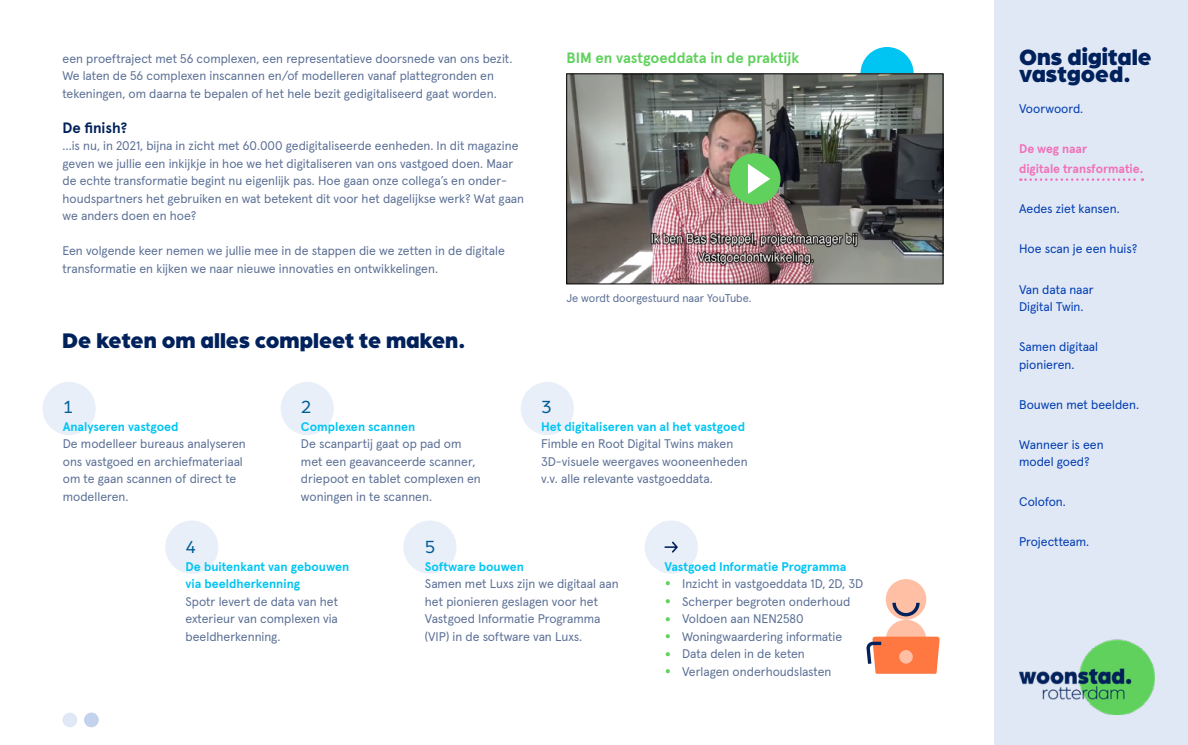
<style>
.page{position:relative;width:1188px;height:745px;background:#fff}
.page>*{position:absolute;margin:0;border:0;box-sizing:border-box;transform-origin:0 0}
.t1{font:900 23.62px/17.2px "Arboria";color:#00215b}
.t2{font:900 22.5px "Arboria";color:#00215b}
.t3{font:18.75px "Arboria";color:#005c97}
.t4{font:700 15px "Apercu Pro";color:#60d15d}
.t5{font:700 15px "Apercu Pro";letter-spacing:-.005em;color:#00215b}
.t6{font:12.5px/17.5px "Apercu Pro";color:#5c7096}
.t7{font:12.5px/17.5px "Apercu Pro";color:#003cb0}
.t8{font:700 12.5px/17.5px "Apercu Pro";color:#00c5f2}
.t9{font:700 12.5px/20px "Apercu Pro";color:#f170b8}
.t10{font:11.25px "Apercu Pro";color:#5c7096}
.s1{font-weight:700;font-size:17.5px;color:#60d15d}
</style>
<div class="page">
<div style="left:63px;top:712px;width:14px;height:14px;background:#e0e8f6;border-radius:50%"></div>
<div style="left:84px;top:712px;width:15px;height:14px;background:#c4d3ed;border-radius:50%"></div>
<div style="left:994px;top:0;width:194px;height:744px;background:#e0e8f6"></div>
<img style="left:1019px;top:639px;width:135px;height:75px">
<div style="left:860px;top:47px;width:53px;height:53px;background:#00c5f2;border-radius:50%"></div>
<img style="left:568px;top:76px;width:373px;height:206px">
<div style="left:566px;top:74px;width:377px;height:210px;border:1px solid #000"></div>
<div style="left:729px;top:153px;width:51px;height:51px;background:#60d15d;border-radius:50%"></div>
<svg style="left:748px;top:164px;width:22px;height:30px"></svg>
<svg style="left:1020px;top:178px;width:122px;height:3px"></svg>
<div style="left:42px;top:381px;width:54px;height:54px;background:#e9eff8;border-radius:50%"></div>
<div style="left:281px;top:381px;width:53px;height:54px;background:#e9eff8;border-radius:50%"></div>
<div style="left:521px;top:381px;width:53px;height:54px;background:#e9eff8;border-radius:50%"></div>
<div style="left:165px;top:520px;width:53px;height:53px;background:#e9eff8;border-radius:50%"></div>
<div style="left:403px;top:520px;width:53px;height:53px;background:#e9eff8;border-radius:50%"></div>
<div style="left:644px;top:520px;width:54px;height:53px;background:#e9eff8;border-radius:50%"></div>
<svg style="left:664px;top:541px;width:14px;height:11px"></svg>
<div style="left:885px;top:578px;width:41px;height:41px;background:#ffbfa5;border-radius:50%"></div>
<svg style="left:866px;top:599px;width:73px;height:74px"></svg>
<p class="t6" style="left:62px;top:48px;width:451px">een proeftraject met 56 complexen, een representatieve doorsnede van ons bezit.<br>We laten de 56 complexen inscannen en/of modelleren vanaf plattegronden en tekeningen, om daarna te bepalen of het hele bezit gedigitaliseerd gaat worden.</p>
<p class="t5" style="left:62px;top:116px;width:66px">De finish?</p>
<p class="t6" style="left:62px;top:136px;width:463px">…is nu, in 2021, bijna in zicht met 60.000 gedigitaliseerde eenheden. In dit magazine geven we jullie een inkijkje in hoe we het digitaliseren van ons vastgoed doen. Maar de echte transformatie begint nu eigenlijk pas. Hoe gaan onze collega’s en onder&shy;houdspartners het gebruiken en wat betekent dit voor het dagelijkse werk? Wat gaan we anders doen en hoe?</p>
<p class="t6" style="left:62px;top:241px;width:444px">Een volgende keer nemen we jullie mee in de stappen die we zetten in de digitale transformatie en kijken we naar nieuwe innovaties en ontwikkelingen.</p>
<h2 class="t2" style="left:62px;top:324px;width:405px">De keten om alles compleet te maken.</h2>
<p class="t4" style="left:566px;top:46px;width:234px">BIM en vastgoeddata in de praktijk</p>
<p class="t10" style="left:566px;top:289px;width:187px">Je wordt doorgestuurd naar YouTube.</p>
<h3 class="t3" style="left:63px;top:394px;width:12px">1</h3>
<h3 class="t3" style="left:301px;top:394px;width:12px">2</h3>
<h3 class="t3" style="left:541px;top:394px;width:12px">3</h3>
<p class="t8" style="left:63px;top:416px;width:117px">Analyseren vastgoed</p>
<p class="t6" style="left:63px;top:433px;width:184px">De modelleer bureaus analyseren ons vastgoed en archiefmateriaal om te gaan scannen of direct te modelleren.</p>
<p class="t8" style="left:301px;top:416px;width:116px">Complexen scannen</p>
<p class="t6" style="left:301px;top:433px;width:181px">De scanpartij gaat op pad om met een geavanceerde scanner, driepoot en tablet complexen en woningen in te scannen.</p>
<h3 class="t3" style="left:185px;top:534px;width:12px">4</h3>
<h3 class="t3" style="left:425px;top:534px;width:12px">5</h3>
<p class="t8" style="left:541px;top:416px;width:205px">Het digitaliseren van al het vastgoed</p>
<p class="t6" style="left:541px;top:433px;width:208px">Fimble en Root Digital Twins maken<br>3D-visuele weergaves wooneenheden v.v. alle relevante vastgoeddata.</p>
<p class="t8" style="left:185px;top:556px;width:165px">De buitenkant van gebouwen via beeldherkenning</p>
<p class="t6" style="left:185px;top:591px;width:154px;text-align:justify">Spotr levert de data van het exterieur van complexen via beeldherkenning.</p>
<p class="t8" style="left:425px;top:556px;width:101px">Software bouwen</p>
<p class="t6" style="left:425px;top:573px;width:195px">Samen met Luxs zijn we digitaal aan het pionieren geslagen voor het<br>Vastgoed Informatie Programma (VIP) in de software van Luxs.</p>
<p class="t8" style="left:664px;top:556px;width:183px">Vastgoed Informatie Programma</p>
<p class="t6" style="left:664px;top:573px;width:200px"><span class="s1">•</span> Inzicht in vastgoeddata 1D, 2D, 3D</p>
<p class="t6" style="left:664px;top:591px;width:187px"><span class="s1">•</span> Scherper begroten onderhoud</p>
<p class="t6" style="left:664px;top:608px;width:141px"><span class="s1">•</span> Voldoen aan NEN2580</p>
<p class="t6" style="left:664px;top:626px;width:179px"><span class="s1">•</span> Woningwaardering informatie</p>
<p class="t6" style="left:664px;top:643px;width:142px"><span class="s1">•</span> Data delen in de keten</p>
<p class="t6" style="left:664px;top:661px;width:169px"><span class="s1">•</span> Verlagen onderhoudslasten</p>
<h1 class="t1" style="left:1019px;top:46px;width:134px">Ons digitale vastgoed.</h1>
<p class="t7" style="left:1019px;top:99px;width:66px">Voorwoord.</p>
<p class="t9" style="left:1019px;top:138px;width:125px">De weg naar<br>digitale transformatie.</p>
<p class="t7" style="left:1019px;top:199px;width:102px">Aedes ziet kansen.</p>
<p class="t7" style="left:1019px;top:239px;width:120px">Hoe scan je een huis?</p>
<p class="t7" style="left:1019px;top:279px;width:76px">Van data naar<br>Digital Twin.</p>
<p class="t7" style="left:1019px;top:337px;width:81px">Samen digitaal pionieren.</p>
<p class="t7" style="left:1019px;top:394px;width:121px">Bouwen met beelden.</p>
<p class="t7" style="left:1019px;top:434px;width:86px">Wanneer is een model goed?</p>
<p class="t7" style="left:1019px;top:492px;width:48px">Colofon.</p>
<p class="t7" style="left:1019px;top:532px;width:72px">Projectteam.</p>
</div>
